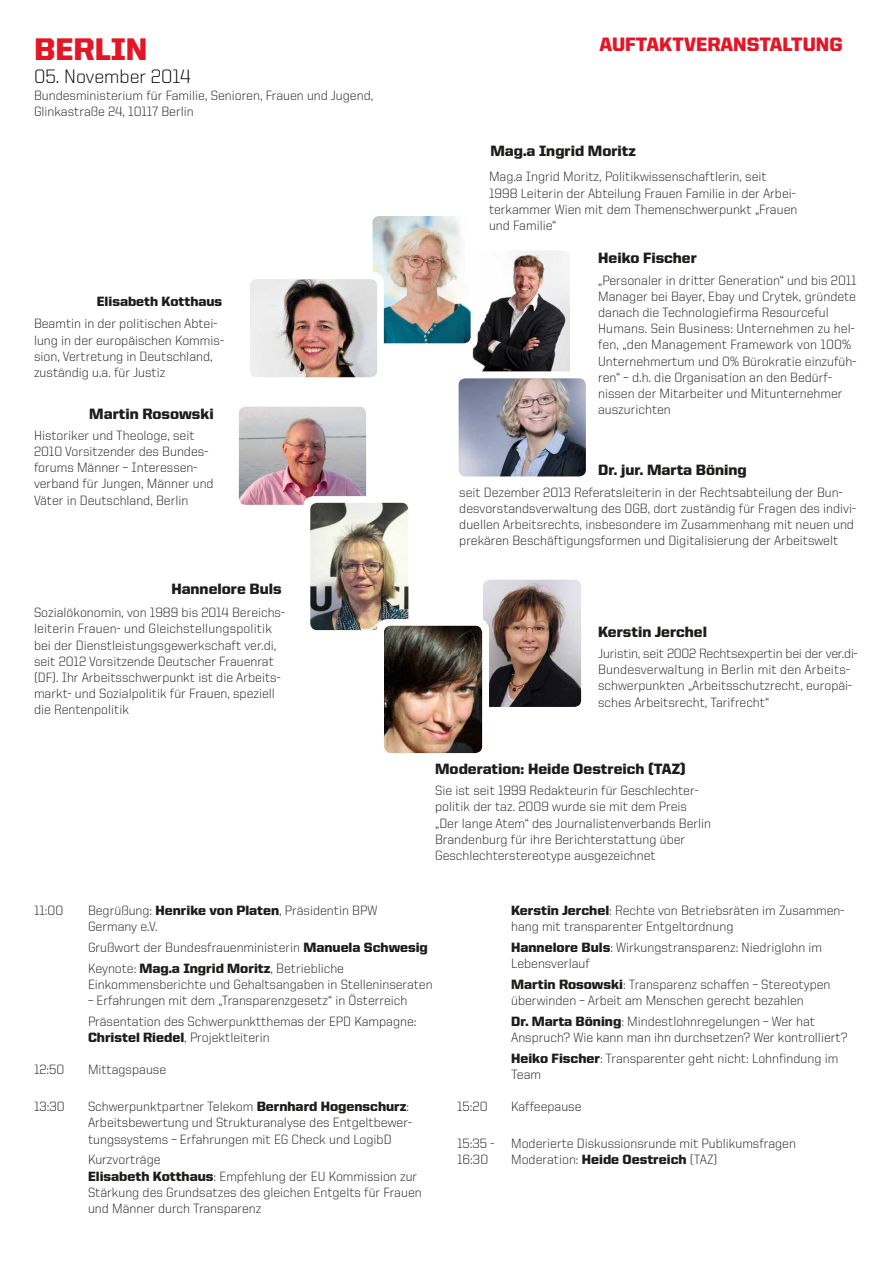
<style>
.page{position:relative;width:893px;height:1263px;background:#fff}
.page>*{position:absolute;margin:0;border:0;box-sizing:border-box;transform-origin:0 0}
.t1{font:900 31.35px "United Sans Reg";color:#e41525}
.t2{font:900 19.5px "United Sans Reg";color:#e41525}
.t3{font:300 19.5px "United Sans Reg";color:#000}
.t4{font:900 15px "United Sans Reg";color:#1d1d1b}
.t5{font:300 13.5px/16.2px "United Sans Reg";color:#1d1d1b}
.t6{font:900 13.5px "United Sans Reg";color:#1d1d1b}
.s1{font-weight:900}
</style>
<div class="page">
<img style="left:239px;top:407px;width:127px;height:98px">
<img style="left:483px;top:580px;width:98px;height:127px">
<div style="left:303px;top:496px;width:112px;height:140px;background:#fff;border-radius:10px"></div>
<img style="left:310px;top:503px;width:98px;height:127px">
<div style="left:377px;top:619px;width:112px;height:140px;background:#fff;border-radius:10px"></div>
<img style="left:384px;top:626px;width:98px;height:127px">
<img style="left:472px;top:251px;width:98px;height:120px">
<img style="left:459px;top:378px;width:127px;height:98px">
<div style="left:366px;top:210px;width:112px;height:140px;background:#fff;border-radius:10px"></div>
<img style="left:372px;top:216px;width:99px;height:127px">
<div style="left:243px;top:272px;width:141px;height:112px;background:#fff;border-radius:10px"></div>
<img style="left:250px;top:279px;width:127px;height:98px">
<h1 class="t1" style="left:34px;top:32px;width:115px">BERLIN</h1>
<h2 class="t3" style="left:34px;top:67px;width:158px">05. November 2014</h2>
<p class="t5" style="left:34px;top:87px;width:341px">Bundesministerium für Familie, Senioren, Frauen und Jugend,<br>Glinkastraße 24, 10117 Berlin</p>
<p class="t6" style="left:97px;top:294px;width:127px">Elisabeth Kotthaus</p>
<p class="t5" style="left:34px;top:315px;width:191px">Beamtin in der politischen Abtei&shy;lung in der europäischen Kommis&shy;sion, Vertretung in Deutschland, zuständig u.a. für Justiz</p>
<p class="t4" style="left:89px;top:405px;width:126px">Martin Rosowski</p>
<p class="t5" style="left:34px;top:427px;width:181px">Historiker und Theologe, seit<br>2010 Vorsitzender des Bundes&shy;forums Männer – Interessen&shy;verband für Jungen, Männer und<br>Väter in Deutschland, Berlin</p>
<p class="t4" style="left:171px;top:580px;width:112px">Hannelore Buls</p>
<p class="t5" style="left:34px;top:604px;width:252px">Sozialökonomin, von 1989 bis 2014 Bereichs&shy;leiterin Frauen- und Gleichstellungspolitik bei der Dienstleistungsgewerkschaft ver.di, seit 2012 Vorsitzende Deutscher Frauenrat (DF). Ihr Arbeitsschwerpunkt ist die Arbeits&shy;markt- und Sozialpolitik für Frauen, speziell die Rentenpolitik</p>
<h2 class="t2" style="left:600px;top:33px;width:244px">AUFTAKTVERANSTALTUNG</h2>
<p class="t4" style="left:490px;top:142px;width:147px">Mag.a Ingrid Moritz</p>
<p class="t5" style="left:489px;top:169px;width:310px">Mag.a Ingrid Moritz, Politikwissenschaftlerin, seit 1998 Leiterin der Abteilung Frauen Familie in der Arbei&shy;terkammer Wien mit dem Themenschwerpunkt „Frauen und Familie“</p>
<p class="t4" style="left:598px;top:250px;width:100px">Heiko Fischer</p>
<p class="t5" style="left:598px;top:272px;width:260px">„Personaler in dritter Generation“ und bis 2011<br>Manager bei Bayer, Ebay und Crytek, gründete danach die Technologiefirma Resourceful Humans. Sein Business: Unternehmen zu hel&shy;fen, „den Management Framework von 100% Unternehmertum und 0% Bürokratie einzufüh&shy;ren“ – d.h. die Organisation an den Bedürf&shy;nissen der Mitarbeiter und Mitunternehmer auszurichten</p>
<p class="t4" style="left:598px;top:462px;width:150px">Dr. jur. Marta Böning</p>
<p class="t5" style="left:459px;top:484px;width:398px">seit Dezember 2013 Referatsleiterin in der Rechtsabteilung der Bun&shy;desvorstandsverwaltung des DGB, dort zuständig für Fragen des indivi&shy;duellen Arbeitsrechts, insbesondere im Zusammenhang mit neuen und prekären Beschäftigungsformen und Digitalisierung der Arbeitswelt</p>
<p class="t4" style="left:598px;top:623px;width:110px">Kerstin Jerchel</p>
<p class="t5" style="left:598px;top:645px;width:261px">Juristin, seit 2002 Rechtsexpertin bei der ver.di-Bundesverwaltung in Berlin mit den Arbeits&shy;schwerpunkten „Arbeitsschutzrecht, europäi&shy;sches Arbeitsrecht, Tarifrecht“</p>
<p class="t4" style="left:435px;top:760px;width:252px">Moderation: Heide Oestreich (TAZ)</p>
<p class="t5" style="left:435px;top:782px;width:277px">Sie ist seit 1999 Redakteurin für Geschlechter&shy;politik der taz. 2009 wurde sie mit dem Preis „Der lange Atem“ des Journalistenverbands Berlin Brandenburg für ihre Berichterstattung über Geschlechterstereotype ausgezeichnet</p>
<p class="t5" style="left:34px;top:902px;width:31px">11:00</p>
<p class="t5" style="left:88px;top:902px;width:291px">Begrüßung: <span class="s1">Henrike von Platen</span>, Präsidentin BPW<br>Germany e.V.</p>
<p class="t5" style="left:88px;top:937px;width:341px;line-height:20.7px">Grußwort der Bundesfrauenministerin <span class="s1">Manuela Schwesig<br></span>Keynote: <span class="s1">Mag.a Ingrid Moritz</span>, Betriebliche</p>
<p class="t5" style="left:88px;top:976px;width:346px">Einkommensberichte und Gehaltsangaben in Stelleninseraten</p>
<p class="t5" style="left:88px;top:990px;width:330px;line-height:20.7px">– Erfahrungen mit dem „Transparenzgesetz“ in Österreich<br>Präsentation des Schwerpunktthemas der EPD Kampagne:</p>
<p class="t5" style="left:88px;top:1029px;width:183px"><span class="s1">Christel Riedel</span>, Projektleiterin</p>
<p class="t5" style="left:34px;top:1061px;width:32px">12:50</p>
<p class="t5" style="left:88px;top:1061px;width:80px">Mittagspause</p>
<p class="t5" style="left:34px;top:1098px;width:32px">13:30</p>
<p class="t5" style="left:88px;top:1098px;width:325px">Schwerpunktpartner Telekom <span class="s1">Bernhard Hogenschurz</span>:<br>Arbeitsbewertung und Strukturanalyse des Entgeltbewer&shy;tungssystems – Erfahrungen mit EG Check und LogibD</p>
<p class="t5" style="left:88px;top:1151px;width:335px">Kurzvorträge<br><span class="s1">Elisabeth Kotthaus</span>: Empfehlung der EU Kommission zur Stärkung des Grundsatzes des gleichen Entgelts für Frauen und Männer durch Transparenz</p>
<p class="t5" style="left:511px;top:902px;width:335px"><span class="s1">Kerstin Jerchel</span>: Rechte von Betriebsräten im Zusammen&shy;hang mit transparenter Entgeltordnung</p>
<p class="t5" style="left:511px;top:939px;width:312px"><span class="s1">Hannelore Buls</span>: Wirkungstransparenz: Niedriglohn im<br>Lebensverlauf</p>
<p class="t5" style="left:511px;top:976px;width:321px"><span class="s1">Martin Rosowski</span>: Transparenz schaffen – Stereotypen überwinden – Arbeit am Menschen gerecht bezahlen</p>
<p class="t5" style="left:511px;top:1013px;width:338px"><span class="s1">Dr. Marta Böning</span>: Mindestlohnregelungen – Wer hat<br>Anspruch? Wie kann man ihn durchsetzen? Wer kontrolliert?</p>
<p class="t5" style="left:511px;top:1050px;width:329px"><span class="s1">Heiko Fischer</span>: Transparenter geht nicht: Lohnfindung im<br>Team</p>
<p class="t5" style="left:457px;top:1098px;width:32px">15:20</p>
<p class="t5" style="left:511px;top:1098px;width:72px">Kaffeepause</p>
<p class="t5" style="left:457px;top:1135px;width:340px">15:35 - Moderierte Diskussionsrunde mit Publikumsfragen<br>16:30</p>
<p class="t5" style="left:511px;top:1151px;width:208px">Moderation: <span class="s1">Heide Oestreich</span> (TAZ)</p>
</div>
